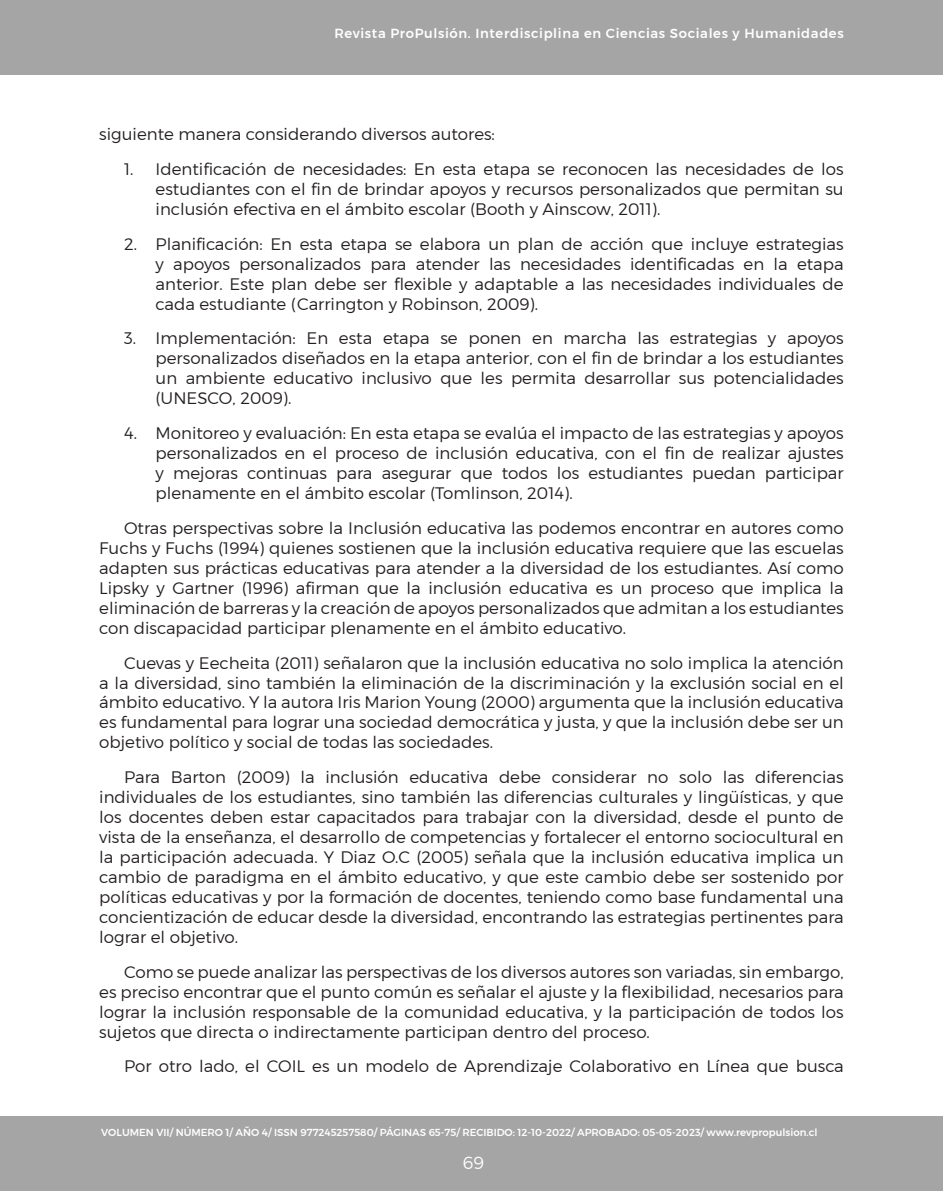
<style>
.page{position:relative;width:943px;height:1191px;background:#fff}
.page>*{position:absolute;margin:0;border:0;box-sizing:border-box;transform-origin:0 0}
.t1{font:300 17.5px "Montserrat";color:#fff}
._07_parrafo_texto_articulo{font:300 16.62px/19.9px "Montserrat";color:#231f20;text-align:justify}
.t2{font:500 13.12px "Montserrat";letter-spacing:.05em;color:#fff}
.t3{font:500 10.15px "Montserrat";color:#fff}
</style>
<div class="page">
<div style="left:0;top:0;width:943px;height:74px;background:#a5a5a5"></div>
<div style="left:0;top:1116px;width:943px;height:75px;background:#a5a5a5"></div>
<p class="t2" style="left:334px;top:25px;width:511px">Revista ProPulsión. Interdisciplina en Ciencias Sociales y Humanidades</p>
<p class="_07_parrafo_texto_articulo" style="left:99px;top:124px;width:397px">siguiente manera considerando diversos autores:</p>
<p class="_07_parrafo_texto_articulo" style="left:156px;top:159px;width:689px;text-indent:-32px">1. Identificación de necesidades: En esta etapa se reconocen las necesidades de los estudiantes con el fin de brindar apoyos y recursos personalizados que permitan su inclusión efectiva en el ámbito escolar (Booth y Ainscow, 2011).</p>
<p class="_07_parrafo_texto_articulo" style="left:156px;top:233px;width:689px;text-indent:-32px">2. Planificación: En esta etapa se elabora un plan de acción que incluye estrategias y apoyos personalizados para atender las necesidades identificadas en la etapa anterior. Este plan debe ser flexible y adaptable a las necesidades individuales de cada estudiante (Carrington y Robinson, 2009).</p>
<p class="_07_parrafo_texto_articulo" style="left:156px;top:328px;width:689px;text-indent:-32px">3. Implementación: En esta etapa se ponen en marcha las estrategias y apoyos personalizados diseñados en la etapa anterior, con el fin de brindar a los estudiantes un ambiente educativo inclusivo que les permita desarrollar sus potencialidades (UNESCO, 2009).</p>
<p class="_07_parrafo_texto_articulo" style="left:156px;top:423px;width:689px;text-indent:-32px">4. Monitoreo y evaluación: En esta etapa se evalúa el impacto de las estrategias y apoyos personalizados en el proceso de inclusión educativa, con el fin de realizar ajustes y mejoras continuas para asegurar que todos los estudiantes puedan participar plenamente en el ámbito escolar (Tomlinson, 2014).</p>
<p class="_07_parrafo_texto_articulo" style="left:99px;top:518px;width:746px;text-indent:25px">Otras perspectivas sobre la Inclusión educativa las podemos encontrar en autores como Fuchs y Fuchs (1994) quienes sostienen que la inclusión educativa requiere que las escuelas adapten sus prácticas educativas para atender a la diversidad de los estudiantes. Así como Lipsky y Gartner (1996) afirman que la inclusión educativa es un proceso que implica la eliminación de barreras y la creación de apoyos personalizados que admitan a los estudiantes con discapacidad participar plenamente en el ámbito educativo.</p>
<p class="_07_parrafo_texto_articulo" style="left:99px;top:652px;width:746px;text-indent:25px">Cuevas y Eecheita (2011) señalaron que la inclusión educativa no solo implica la atención a la diversidad, sino también la eliminación de la discriminación y la exclusión social en el ámbito educativo. Y la autora Iris Marion Young (2000) argumenta que la inclusión educativa es fundamental para lograr una sociedad democrática y justa, y que la inclusión debe ser un objetivo político y social de todas las sociedades.</p>
<p class="_07_parrafo_texto_articulo" style="left:99px;top:767px;width:746px;text-indent:25px">Para Barton (2009) la inclusión educativa debe considerar no solo las diferencias individuales de los estudiantes, sino también las diferencias culturales y lingüísticas, y que los docentes deben estar capacitados para trabajar con la diversidad, desde el punto de vista de la enseñanza, el desarrollo de competencias y fortalecer el entorno sociocultural en la participación adecuada. Y Diaz O.C (2005) señala que la inclusión educativa implica un cambio de paradigma en el ámbito educativo, y que este cambio debe ser sostenido por políticas educativas y por la formación de docentes, teniendo como base fundamental una concientización de educar desde la diversidad, encontrando las estrategias pertinentes para lograr el objetivo.</p>
<p class="_07_parrafo_texto_articulo" style="left:99px;top:961px;width:746px;text-indent:25px">Como se puede analizar las perspectivas de los diversos autores son variadas, sin embargo, es preciso encontrar que el punto común es señalar el ajuste y la flexibilidad, necesarios para lograr la inclusión responsable de la comunidad educativa, y la participación de todos los sujetos que directa o indirectamente participan dentro del proceso.</p>
<p class="_07_parrafo_texto_articulo" style="left:124px;top:1056px;width:721px">Por otro lado, el COIL es un modelo de Aprendizaje Colaborativo en Línea que busca</p>
<p class="t3" style="left:101px;top:1126px;width:718px">VOLUMEN VII/ NÚMERO 1/ AÑO 4/ ISSN 977245257580/ PÁGINAS 65-75/ RECIBIDO: 12-10-2022/ APROBADO: 05-05-2023/ www.revpropulsion.cl</p>
<p class="t1" style="left:463px;top:1152px;width:23px">69</p>
</div>
